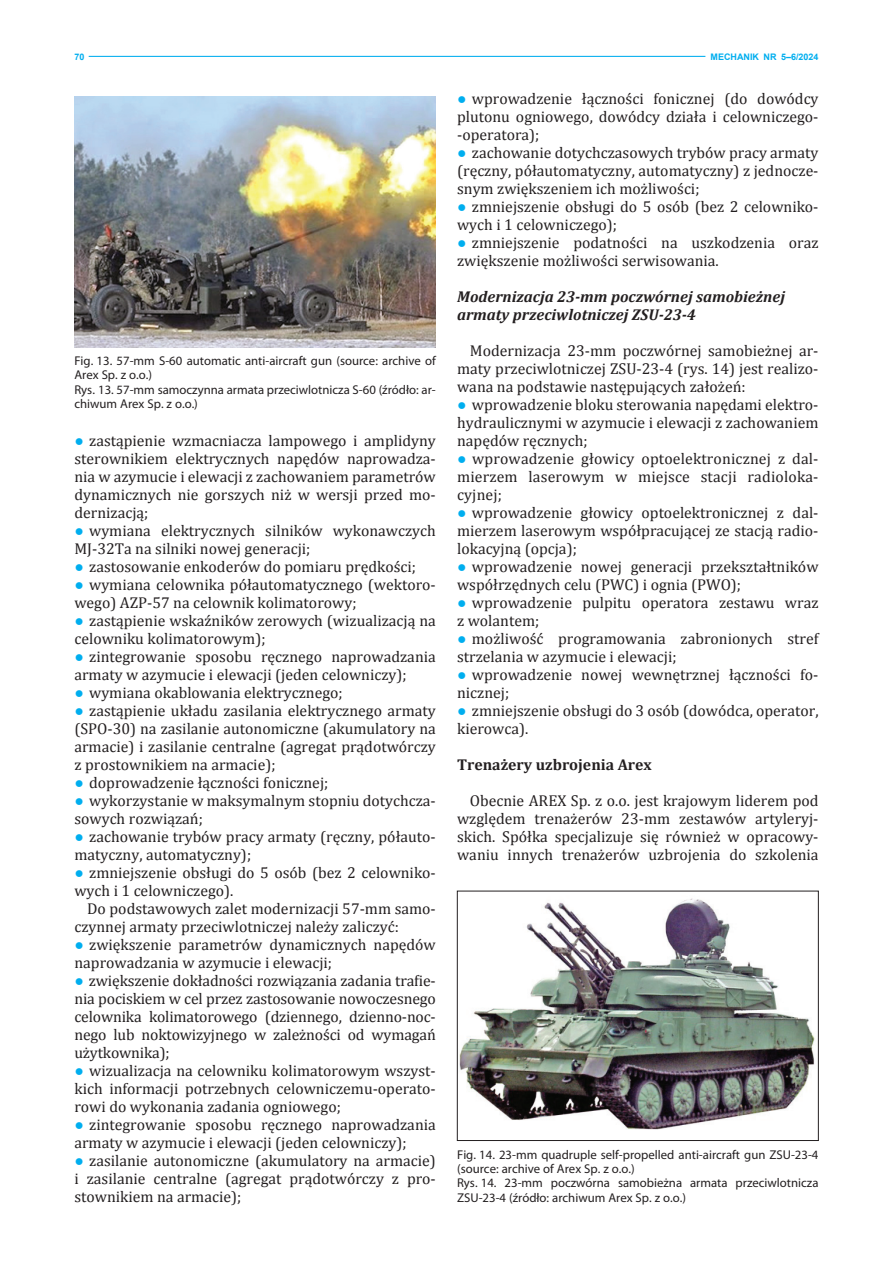
<style>
.page{position:relative;width:893px;height:1263px;background:#fff}
.page>*{position:absolute;margin:0;border:0;box-sizing:border-box;transform-origin:0 0}
.tekst{font:15.75px/18px "Cambria";color:#231f20}
.tytulik{font:italic 700 15.75px/18px "Cambria";color:#231f20}
.tytulik-2{font:700 15.75px "Cambria";color:#231f20}
.rysunek{font:12.75px/14.2px "Myriad Pro";color:#231f20}
.t1{font:700 9px "Arial";color:#00aeef}
.s1{font-family:"Arial";color:#00aeef}
</style>
<div class="page">
<hr style="left:89px;top:56px;width:616px;height:1px;background:#00aeef">
<img style="left:74px;top:97px;width:362px;height:250px">
<img style="left:459px;top:898px;width:356px;height:232px">
<div style="left:457px;top:891px;width:362px;height:250px;border:1px solid #231f20"></div>
<p class="t1" style="left:74px;top:51px;width:12px">70</p>
<p class="t1" style="left:711px;top:51px;width:110px">MECHANIK NR 5–6/2024</p>
<p class="rysunek" style="left:74px;top:354px;width:363px">Fig. 13. 57-mm S-60 automatic anti-aircraft gun (source: archive of<br>Arex Sp. z o.o.)</p>
<p class="rysunek" style="left:74px;top:382px;width:363px">Rys. 13. 57-mm samoczynna armata przeciwlotnicza S-60 (źródło: ar&shy;chiwum Arex Sp. z o.o.)</p>
<p class="tekst" style="left:74px;top:432px;width:363px;text-align:justify"><span class="s1">●</span> zastąpienie wzmacniacza lampowego i amplidyny sterownikiem elektrycznych napędów naprowadza&shy;nia w azymucie i elewacji z zachowaniem parametrów dynamicznych nie gorszych niż w wersji przed mo&shy;dernizacją;</p>
<p class="tekst" style="left:74px;top:522px;width:363px"><span class="s1">●</span> wymiana elektrycznych silników wykonawczych<br>MJ-32Ta na silniki nowej generacji;</p>
<p class="tekst" style="left:74px;top:558px;width:343px"><span class="s1">●</span> zastosowanie enkoderów do pomiaru prędkości;</p>
<p class="tekst" style="left:74px;top:576px;width:363px"><span class="s1">●</span> wymiana celownika półautomatycznego (wektoro&shy;wego) AZP-57 na celownik kolimatorowy;</p>
<p class="tekst" style="left:74px;top:612px;width:363px"><span class="s1">●</span> zastąpienie wskaźników zerowych (wizualizacją na celowniku kolimatorowym);</p>
<p class="tekst" style="left:74px;top:648px;width:363px"><span class="s1">●</span> zintegrowanie sposobu ręcznego naprowadzania armaty w azymucie i elewacji (jeden celowniczy);</p>
<p class="tekst" style="left:74px;top:684px;width:270px"><span class="s1">●</span> wymiana okablowania elektrycznego;</p>
<p class="tekst" style="left:74px;top:702px;width:363px;text-align:justify"><span class="s1">●</span> zastąpienie układu zasilania elektrycznego armaty (SPO-30) na zasilanie autonomiczne (akumulatory na armacie) i zasilanie centralne (agregat prądotwórczy z prostownikiem na armacie);</p>
<p class="tekst" style="left:74px;top:774px;width:255px"><span class="s1">●</span> doprowadzenie łączności fonicznej;</p>
<p class="tekst" style="left:74px;top:792px;width:363px"><span class="s1">●</span> wykorzystanie w maksymalnym stopniu dotychcza&shy;sowych rozwiązań;</p>
<p class="tekst" style="left:74px;top:828px;width:363px"><span class="s1">●</span> zachowanie trybów pracy armaty (ręczny, półauto&shy;matyczny, automatyczny);</p>
<p class="tekst" style="left:74px;top:864px;width:363px"><span class="s1">●</span> zmniejszenie obsługi do 5 osób (bez 2 celowniko&shy;wych i 1 celowniczego).</p>
<p class="tekst" style="left:74px;top:900px;width:363px;text-indent:13px">Do podstawowych zalet modernizacji 57-mm samo&shy;czynnej armaty przeciwlotniczej należy zaliczyć:</p>
<p class="tekst" style="left:74px;top:936px;width:363px"><span class="s1">●</span> zwiększenie parametrów dynamicznych napędów naprowadzania w azymucie i elewacji;</p>
<p class="tekst" style="left:74px;top:972px;width:363px;text-align:justify"><span class="s1">●</span> zwiększenie dokładności rozwiązania zadania trafie&shy;nia pociskiem w cel przez zastosowanie nowoczesnego celownika kolimatorowego (dziennego, dzienno-noc&shy;nego lub noktowizyjnego w zależności od wymagań użytkownika);</p>
<p class="tekst" style="left:74px;top:1062px;width:363px;text-align:justify"><span class="s1">●</span> wizualizacja na celowniku kolimatorowym wszyst&shy;kich informacji potrzebnych celowniczemu-operato&shy;rowi do wykonania zadania ogniowego;</p>
<p class="tekst" style="left:74px;top:1116px;width:363px"><span class="s1">●</span> zintegrowanie sposobu ręcznego naprowadzania armaty w azymucie i elewacji (jeden celowniczy);</p>
<p class="tekst" style="left:74px;top:1152px;width:363px;text-align:justify"><span class="s1">●</span> zasilanie autonomiczne (akumulatory na armacie) i zasilanie centralne (agregat prądotwórczy z pro&shy;stownikiem na armacie);</p>
<p class="tekst" style="left:457px;top:89px;width:363px;text-align:justify"><span class="s1">●</span> wprowadzenie łączności fonicznej (do dowódcy plutonu ogniowego, dowódcy działa i celowniczego--operatora);</p>
<p class="tekst" style="left:457px;top:143px;width:363px;text-align:justify"><span class="s1">●</span> zachowanie dotychczasowych trybów pracy armaty (ręczny, półautomatyczny, automatyczny) z jednocze&shy;snym zwiększeniem ich możliwości;</p>
<p class="tekst" style="left:457px;top:197px;width:363px"><span class="s1">●</span> zmniejszenie obsługi do 5 osób (bez 2 celowniko&shy;wych i 1 celowniczego);</p>
<p class="tekst" style="left:457px;top:233px;width:363px"><span class="s1">●</span> zmniejszenie podatności na uszkodzenia oraz zwiększenie możliwości serwisowania.</p>
<p class="tytulik" style="left:457px;top:287px;width:329px">Modernizacja 23-mm poczwórnej samobieżnej armaty przeciwlotniczej ZSU-23-4</p>
<p class="tekst" style="left:457px;top:341px;width:363px;text-align:justify;text-indent:13px">Modernizacja 23-mm poczwórnej samobieżnej ar&shy;maty przeciwlotniczej ZSU-23-4 (rys. 14) jest realizo&shy;wana na podstawie następujących założeń:</p>
<p class="tekst" style="left:457px;top:395px;width:363px;text-align:justify"><span class="s1">●</span> wprowadzenie bloku sterowania napędami elektro&shy;hydraulicznymi w azymucie i elewacji z zachowaniem napędów ręcznych;</p>
<p class="tekst" style="left:457px;top:449px;width:363px;text-align:justify"><span class="s1">●</span> wprowadzenie głowicy optoelektronicznej z dal&shy;mierzem laserowym w miejsce stacji radioloka&shy;cyjnej;</p>
<p class="tekst" style="left:457px;top:503px;width:363px;text-align:justify"><span class="s1">●</span> wprowadzenie głowicy optoelektronicznej z dal&shy;mierzem laserowym współpracującej ze stacją radio&shy;lokacyjną (opcja);</p>
<p class="tekst" style="left:457px;top:557px;width:363px"><span class="s1">●</span> wprowadzenie nowej generacji przekształtników współrzędnych celu (PWC) i ognia (PWO);</p>
<p class="tekst" style="left:457px;top:593px;width:363px"><span class="s1">●</span> wprowadzenie pulpitu operatora zestawu wraz z wolantem;</p>
<p class="tekst" style="left:457px;top:629px;width:363px"><span class="s1">●</span> możliwość programowania zabronionych stref strzelania w azymucie i elewacji;</p>
<p class="tekst" style="left:457px;top:665px;width:363px"><span class="s1">●</span> wprowadzenie nowej wewnętrznej łączności fo&shy;nicznej;</p>
<p class="tekst" style="left:457px;top:701px;width:363px"><span class="s1">●</span> zmniejszenie obsługi do 3 osób (dowódca, operator, kierowca).</p>
<p class="tytulik-2" style="left:457px;top:753px;width:196px">Trenażery uzbrojenia Arex</p>
<p class="tekst" style="left:457px;top:791px;width:363px;text-align:justify;text-indent:13px">Obecnie AREX Sp. z o.o. jest krajowym liderem pod względem trenażerów 23-mm zestawów artyleryj&shy;skich. Spółka specjalizuje się również w opracowy&shy;waniu innych trenażerów uzbrojenia do szkolenia</p>
<p class="rysunek" style="left:457px;top:1147px;width:363px">Fig. 14. 23-mm quadruple self-propelled anti-aircraft gun ZSU-23-4 (source: archive of Arex Sp. z o.o.)</p>
<p class="rysunek" style="left:457px;top:1176px;width:363px">Rys. 14. 23-mm poczwórna samobieżna armata przeciwlotnicza<br>ZSU-23-4 (źródło: archiwum Arex Sp. z o.o.)</p>
</div>
